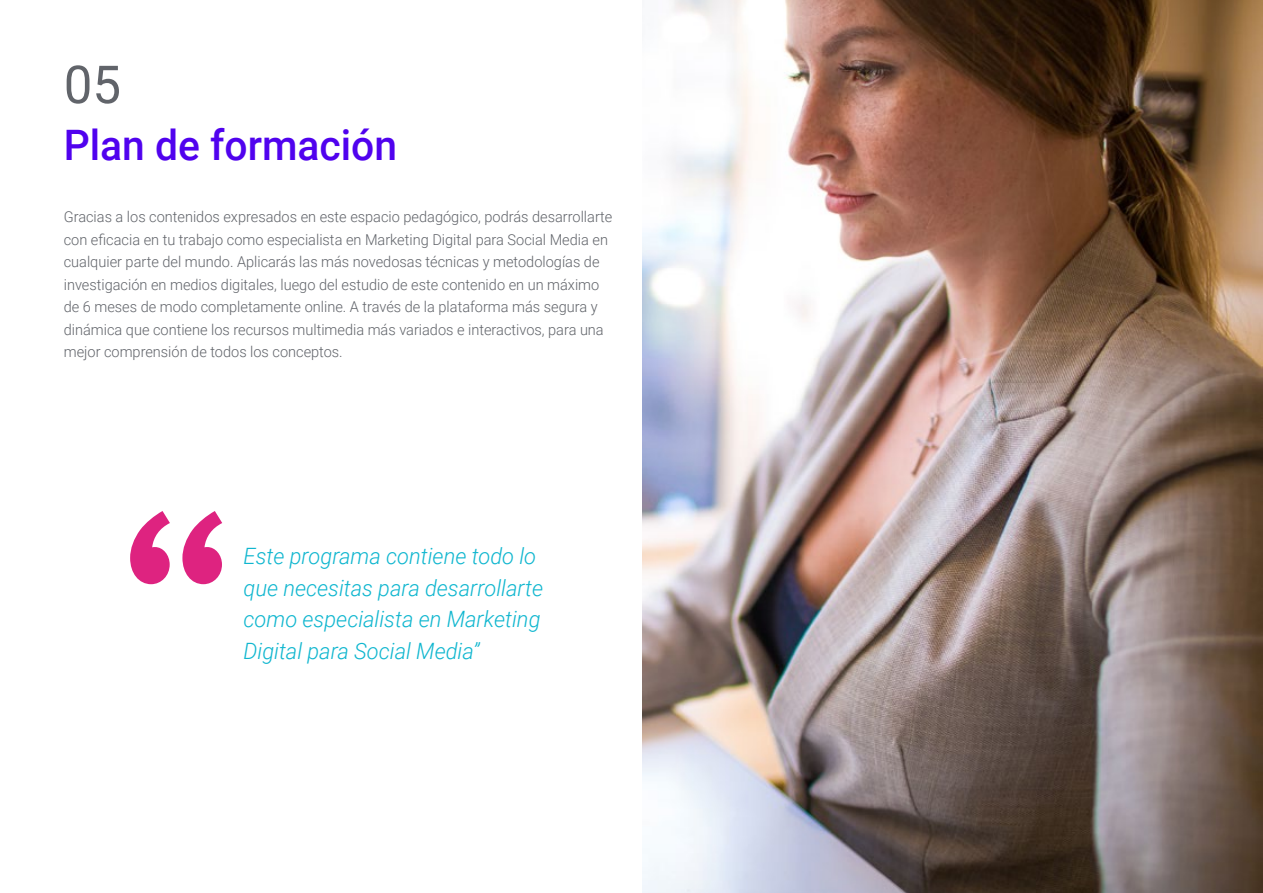
<style>
.page{position:relative;width:1263px;height:893px;background:#fff}
.page>*{position:absolute;margin:0;border:0;box-sizing:border-box;transform-origin:0 0}
.t1{font:52.5px "Roboto";color:#61646a}
.t2{font:500 42px "Roboto";color:#5002ee}
.t3{font:italic 300 22.5px/31.5px "Roboto";color:#0fb6cf}
.t4{font:300 15px/22.5px "Roboto";color:#61646a}
</style>
<div class="page">
<svg style="left:130px;top:511px;width:92px;height:73px"></svg>
<img style="left:642px;top:0;width:621px;height:893px">
<h1 class="t1" style="left:64px;top:48px;width:59px">05</h1>
<h2 class="t2" style="left:64px;top:115px;width:335px">Plan de formación</h2>
<p class="t4" style="left:64px;top:205px;width:550px">Gracias a los contenidos expresados en este espacio pedagógico, podrás desarrollarte con eficacia en tu trabajo como especialista en Marketing Digital para Social Media en cualquier parte del mundo. Aplicarás las más novedosas técnicas y metodologías de investigación en medios digitales, luego del estudio de este contenido en un máximo de 6 meses de modo completamente online. A través de la plataforma más segura y dinámica que contiene los recursos multimedia más variados e interactivos, para una mejor comprensión de todos los conceptos.</p>
<h3 class="t3" style="left:243px;top:540px;width:301px">Este programa contiene todo lo que necesitas para desarrollarte como especialista en Marketing<br>Digital para Social Media”</h3>
</div>
